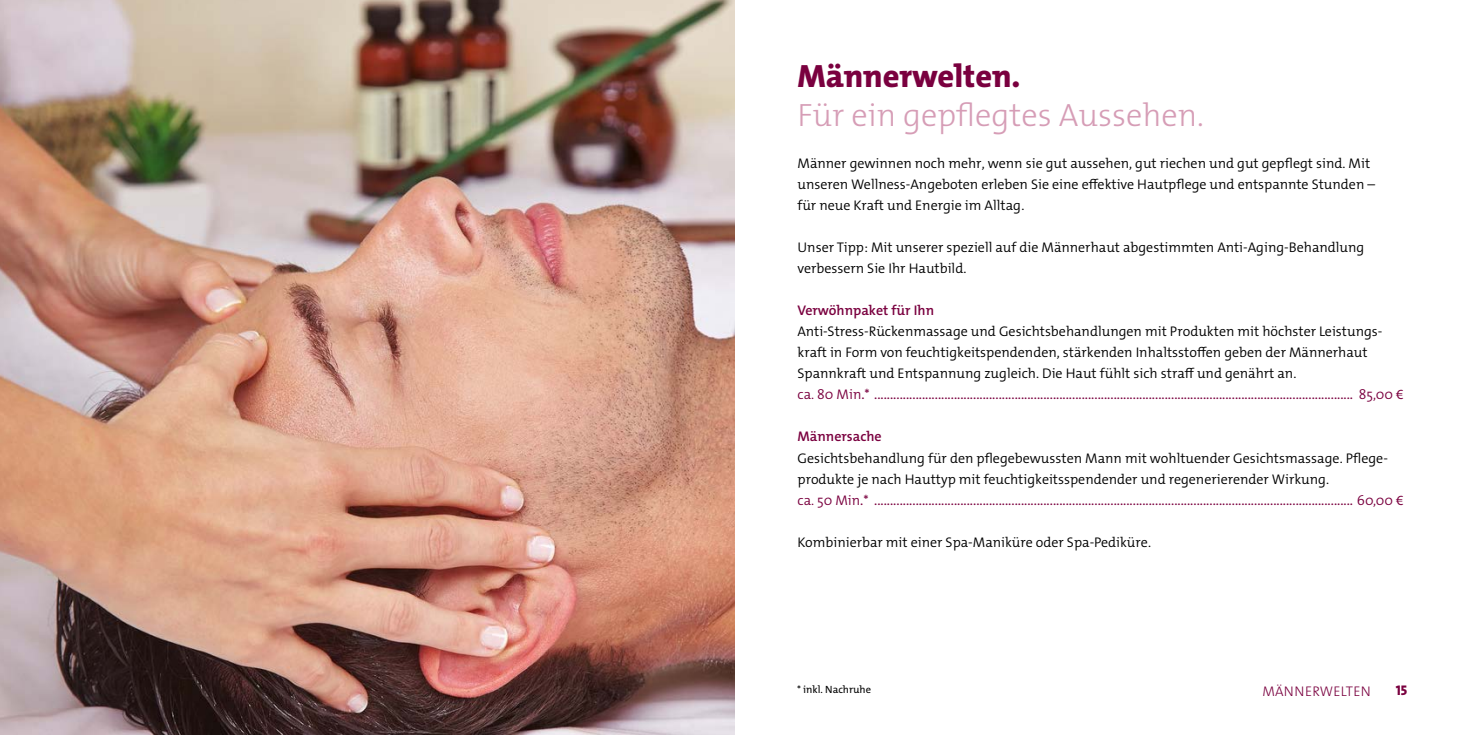
<style>
.page{position:relative;width:1469px;height:735px;background:#fff}
.page>*{position:absolute;margin:0;border:0;box-sizing:border-box;transform-origin:0 0}
.t1{font:300 32.38px "The Mix Os F";color:#d69db6}
.t2{font:800 32.38px "The Mix Os F";color:#7a003f}
.t3{font:300 14px/21px "The Mix Os F";color:#000}
.t4{font:600 14px "The Mix Os F";color:#7a003f}
.t5{font:300 14px "The Mix Os F";letter-spacing:.015em;color:#7a003f}
.t6{font:800 14px "The Mix Os F";color:#7a003f}
.t7{font:10.5px "The Mix Os F";color:#000}
.s1{color:#7a003f}
.s2{font-weight:400;color:#7a003f}
.s3{font-family:"Myriad Pro";font-weight:400;color:#7a003f}
</style>
<div class="page">
<img style="left:0;top:0;width:734px;height:734px">
<h1 class="t2" style="left:797px;top:55px;width:224px">Männerwelten.</h1>
<h1 class="t1" style="left:797px;top:94px;width:408px">Für ein gepflegtes Aussehen.</h1>
<p class="t3" style="left:797px;top:153px;width:579px">Männer gewinnen noch mehr, wenn sie gut aussehen, gut riechen und gut gepflegt sind. Mit unseren Wellness-Angeboten erleben Sie eine effektive Hautpflege und entspannte Stunden – für neue Kraft und Energie im Alltag.</p>
<p class="t3" style="left:797px;top:237px;width:568px">Unser Tipp: Mit unserer speziell auf die Männerhaut abgestimmten Anti-Aging-Behandlung verbessern Sie Ihr Hautbild.</p>
<p class="t4" style="left:797px;top:301px;width:138px">Verwöhnpaket für Ihn</p>
<p class="t3" style="left:797px;top:321px;width:607px">Anti-Stress-Rückenmassage und Gesichtsbehandlungen mit Produkten mit höchster Leistungs&shy;kraft in Form von feuchtigkeitspendenden, stärkenden Inhaltsstoffen geben der Männerhaut Spannkraft und Entspannung zugleich. Die Haut fühlt sich straff und genährt an.<br><span class="s1">ca. 80 Min</span><span class="s2">.* ......................................................................................................................................................</span> <span class="s1">85,00</span> <span class="s3">€</span></p>
<p class="t4" style="left:797px;top:427px;width:86px">Männersache</p>
<p class="t3" style="left:797px;top:447px;width:607px">Gesichtsbehandlung für den pflegebewussten Mann mit wohltuender Gesichtsmassage. Pflege&shy;produkte je nach Hauttyp mit feuchtigkeitsspendender und regenerierender Wirkung.<br><span class="s1">ca. 50 Min</span><span class="s2">.* ......................................................................................................................................................</span> <span class="s1">60,00</span> <span class="s3">€</span></p>
<p class="t3" style="left:797px;top:531px;width:355px">Kombinierbar mit einer Spa-Maniküre oder Spa-Pediküre.</p>
<p class="t7" style="left:797px;top:682px;width:76px">* inkl. Nachruhe</p>
<p class="t5" style="left:1262px;top:681px;width:110px">MÄNNERWELTEN</p>
<p class="t6" style="left:1395px;top:681px;width:13px">15</p>
</div>
